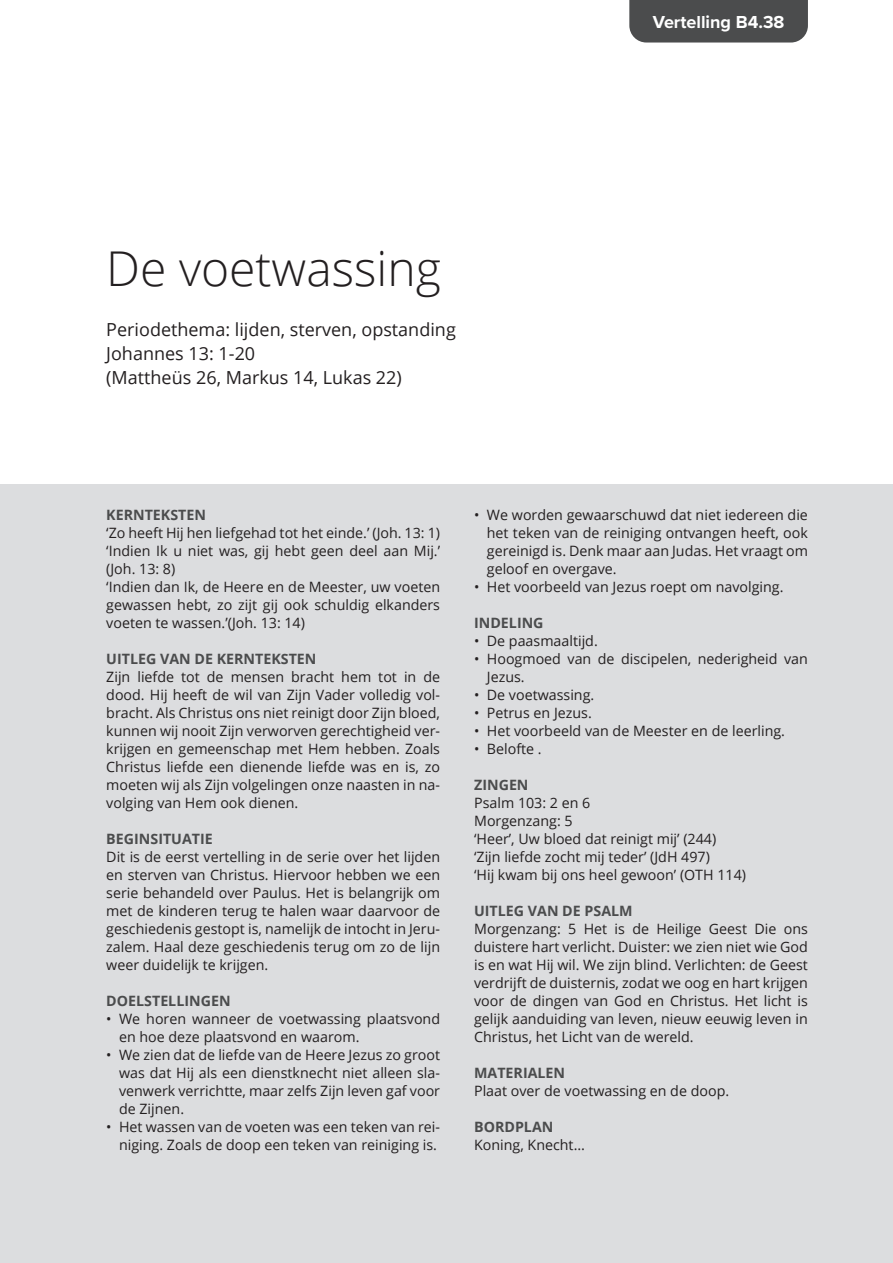
<style>
.page{position:relative;width:893px;height:1263px;background:#fff}
.page>*{position:absolute;margin:0;border:0;box-sizing:border-box;transform-origin:0 0}
.Hoofdkop{font:300 48px "Open Sans";color:#231f20}
.Onderkopje{font:18px "Open Sans";color:#231f20}
.t1{font:700 18px "Proxima Nova";color:#fff}
.Body{font:14.25px/18px "Open Sans";color:#231f20;text-align:justify}
.Tussenkop{font:700 14.25px "Open Sans";color:#4b4c4d}
</style>
<div class="page">
<div style="left:0;top:484px;width:893px;height:779px;background:#dcdddf"></div>
<div style="left:629px;top:0;width:179px;height:43px;background:#4b4c4d"></div>
<p class="t1" style="left:653px;top:9px;width:133px">Vertelling B4.38</p>
<p class="Hoofdkop" style="left:106px;top:236px;width:336px">De voetwassing</p>
<p class="Onderkopje" style="left:106px;top:317px;width:351px">Periodethema: lijden, sterven, opstanding</p>
<p class="Onderkopje" style="left:106px;top:341px;width:150px">Johannes 13: 1-20</p>
<p class="Onderkopje" style="left:106px;top:365px;width:297px">(Mattheüs 26, Markus 14, Lukas 22)</p>
<p class="Tussenkop" style="left:106px;top:505px;width:101px">KERNTEKSTEN</p>
<p class="Body" style="left:106px;top:524px;width:335px">‘Zo heeft Hij hen liefgehad tot het einde.’ (Joh. 13: 1)</p>
<p class="Body" style="left:106px;top:542px;width:335px">‘Indien Ik u niet was, gij hebt geen deel aan Mij.’ (Joh. 13: 8)</p>
<p class="Body" style="left:106px;top:578px;width:335px">‘Indien dan Ik, de Heere en de Meester, uw voeten gewassen hebt, zo zijt gij ook schuldig elkanders voeten te wassen.’(Joh. 13: 14)</p>
<p class="Tussenkop" style="left:106px;top:649px;width:212px">UITLEG VAN DE KERNTEKSTEN</p>
<p class="Body" style="left:106px;top:668px;width:335px">Zijn liefde tot de mensen bracht hem tot in de dood. Hij heeft de wil van Zijn Vader volledig vol&shy;bracht. Als Christus ons niet reinigt door Zijn bloed, kunnen wij nooit Zijn verworven gerechtigheid ver&shy;krijgen en gemeenschap met Hem hebben. Zoals Christus liefde een dienende liefde was en is, zo moeten wij als Zijn volgelingen onze naasten in na&shy;volging van Hem ook dienen.</p>
<p class="Tussenkop" style="left:106px;top:829px;width:108px">BEGINSITUATIE</p>
<p class="Body" style="left:106px;top:848px;width:335px">Dit is de eerst vertelling in de serie over het lijden en sterven van Christus. Hiervoor hebben we een serie behandeld over Paulus. Het is belangrijk om met de kinderen terug te halen waar daarvoor de geschiedenis gestopt is, namelijk de intocht in Jeru&shy;zalem. Haal deze geschiedenis terug om zo de lijn weer duidelijk te krijgen.</p>
<p class="Tussenkop" style="left:106px;top:991px;width:126px">DOELSTELLINGEN</p>
<p class="Body" style="left:119px;top:1010px;width:323px;text-indent:-13px">• We horen wanneer de voetwassing plaatsvond en hoe deze plaatsvond en waarom.</p>
<p class="Body" style="left:119px;top:1046px;width:323px;text-indent:-13px">• We zien dat de liefde van de Heere Jezus zo groot was dat Hij als een dienstknecht niet alleen sla&shy;venwerk verrichtte, maar zelfs Zijn leven gaf voor de Zijnen.</p>
<p class="Body" style="left:106px;top:1118px;width:335px;text-align:right">• Het wassen van de voeten was een teken van rei&shy;niging. Zoals de doop een teken van reiniging is.</p>
<p class="Body" style="left:487px;top:506px;width:323px;text-indent:-13px">• We worden gewaarschuwd dat niet iedereen die het teken van de reiniging ontvangen heeft, ook gereinigd is. Denk maar aan Judas. Het vraagt om geloof en overgave.</p>
<p class="Body" style="left:474px;top:578px;width:311px">• Het voorbeeld van Jezus roept om navolging.</p>
<p class="Tussenkop" style="left:474px;top:613px;width:71px">INDELING</p>
<p class="Body" style="left:474px;top:632px;width:125px">• De paasmaaltijd.</p>
<p class="Body" style="left:487px;top:650px;width:323px;text-indent:-13px">• Hoogmoed van de discipelen, nederigheid van<br>Jezus.</p>
<p class="Body" style="left:474px;top:686px;width:122px">• De voetwassing.</p>
<p class="Body" style="left:474px;top:704px;width:119px">• Petrus en Jezus.</p>
<p class="Body" style="left:474px;top:722px;width:312px">• Het voorbeeld van de Meester en de leerling.</p>
<p class="Body" style="left:474px;top:740px;width:69px">• Belofte .</p>
<p class="Tussenkop" style="left:474px;top:775px;width:56px">ZINGEN</p>
<p class="Body" style="left:474px;top:794px;width:118px">Psalm 103: 2 en 6</p>
<p class="Body" style="left:474px;top:812px;width:100px">Morgenzang: 5</p>
<p class="Body" style="left:474px;top:830px;width:244px">‘Heer’, Uw bloed dat reinigt mij’ (244)</p>
<p class="Body" style="left:474px;top:848px;width:237px">‘Zijn liefde zocht mij teder’ (JdH 497)</p>
<p class="Body" style="left:474px;top:866px;width:273px">‘Hij kwam bij ons heel gewoon’ (OTH 114)</p>
<p class="Tussenkop" style="left:474px;top:901px;width:160px">UITLEG VAN DE PSALM</p>
<p class="Body" style="left:474px;top:920px;width:335px">Morgenzang: 5 Het is de Heilige Geest Die ons duistere hart verlicht. Duister: we zien niet wie God is en wat Hij wil. We zijn blind. Verlichten: de Geest verdrijft de duisternis, zodat we oog en hart krijgen voor de dingen van God en Christus. Het licht is gelijk aanduiding van leven, nieuw eeuwig leven in Christus, het Licht van de wereld.</p>
<p class="Tussenkop" style="left:474px;top:1063px;width:93px">MATERIALEN</p>
<p class="Body" style="left:474px;top:1082px;width:257px">Plaat over de voetwassing en de doop.</p>
<p class="Tussenkop" style="left:474px;top:1117px;width:81px">BORDPLAN</p>
<p class="Body" style="left:474px;top:1136px;width:112px">Koning, Knecht…</p>
</div>
